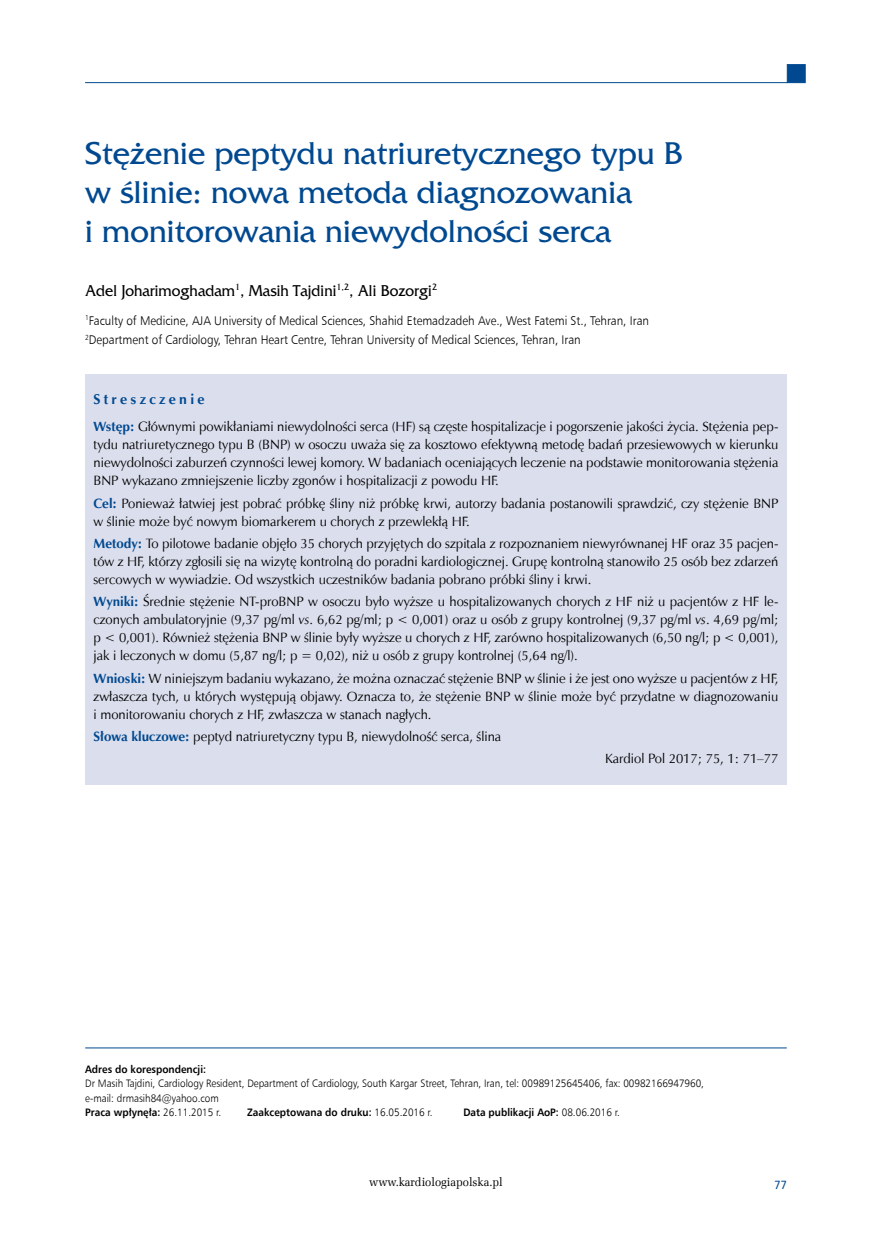
<style>
.page{position:relative;width:872px;height:1234px;background:#fff}
.page>*{position:absolute;margin:0;border:0;box-sizing:border-box;transform-origin:0 0}
._01_Tytul_pierwszy{font:33px/39px "France";color:#004990}
._03_Autor{font:16.5px "France";color:#000;scale:.94 1}
._13_Streszczenie_sro{font:700 14.25px "Zapf Humnst EU";letter-spacing:.23em;color:#004990}
._12_Streszczenie_pol{font:13.5px/18px "Zapf Humnst EU";color:#000;text-align:justify}
._11_Streszczenie_slo{font:13.5px "Zapf Humnst EU";color:#000}
._14_Streszczenie_Kar{font:13.5px "Zapf Humnst EU";color:#000}
._04_Praca{font:12.6px "Humnst 777 Lt EU";color:#000;scale:.93 1}
.t1{font:12px "Zapf Ellipt EU";color:#000;scale:.95 1}
.t2{font:12px "Humnst 777 EU";color:#004990;scale:.9 1}
._05_Adres_do_korespo{font:10.8px/14.2px "Humnst 777 Lt EU";color:#000;scale:.92 1}
._05_Adres_do_korespo-2{font:700 10.8px "Humnst 777 EU";color:#000;scale:.92 1}
.s1{font-weight:700;color:#004990}
.s2{font-style:italic}
.s3{font-family:"Humnst 777 EU";font-weight:700}
.s4{font-family:"Humnst 777 Lt EU";font-weight:400}
</style>
<div class="page">
<hr style="left:85px;top:82px;width:702px;height:1px;background:#004990">
<div style="left:787px;top:64px;width:18px;height:19px;background:#004990;border:1px solid #004990"></div>
<div style="left:85px;top:374px;width:702px;height:410px;background:#dbdeed"></div>
<hr style="left:85px;top:1047px;width:701px;height:1px;background:#004990">
<p class="_01_Tytul_pierwszy" style="left:85px;top:134px;width:599px">Stężenie peptydu natriuretycznego typu B w ślinie: nowa metoda diagnozowania<br>i monitorowania niewydolności serca</p>
<p class="_03_Autor" style="left:85px;top:281px;width:376px">Adel Joharimoghadam<sup>1</sup>, Masih Tajdini<sup>1,2</sup>, Ali Bozorgi<sup>2</sup></p>
<p class="_04_Praca" style="left:85px;top:312px;width:608px"><sup>1</sup>Faculty of Medicine, AJA University of Medical Sciences, Shahid Etemadzadeh Ave., West Fatemi St., Tehran, Iran</p>
<p class="_04_Praca" style="left:85px;top:331px;width:534px"><sup>2</sup>Department of Cardiology, Tehran Heart Centre, Tehran University of Medical Sciences, Tehran, Iran</p>
<p class="_13_Streszczenie_sro" style="left:94px;top:390px;width:112px">Streszczenie</p>
<p class="_12_Streszczenie_pol" style="left:94px;top:417px;width:686px"><span class="s1">Wstęp:</span> Głównymi powikłaniami niewydolności serca (HF) są częste hospitalizacje i pogorszenie jakości życia. Stężenia pep&shy;tydu natriuretycznego typu B (BNP) w osoczu uważa się za kosztowo efektywną metodę badań przesiewowych w kierunku niewydolności zaburzeń czynności lewej komory. W badaniach oceniających leczenie na podstawie monitorowania stężenia BNP wykazano zmniejszenie liczby zgonów i hospitalizacji z powodu HF.</p>
<p class="_12_Streszczenie_pol" style="left:94px;top:494px;width:686px"><span class="s1">Cel:</span> Ponieważ łatwiej jest pobrać próbkę śliny niż próbkę krwi, autorzy badania postanowili sprawdzić, czy stężenie BNP w ślinie może być nowym biomarkerem u chorych z przewlekłą HF.</p>
<p class="_12_Streszczenie_pol" style="left:94px;top:534px;width:686px"><span class="s1">Metody:</span> To pilotowe badanie objęło 35 chorych przyjętych do szpitala z rozpoznaniem niewyrównanej HF oraz 35 pacjen&shy;tów z HF, którzy zgłosili się na wizytę kontrolną do poradni kardiologicznej. Grupę kontrolną stanowiło 25 osób bez zdarzeń sercowych w wywiadzie. Od wszystkich uczestników badania pobrano próbki śliny i krwi.</p>
<p class="_12_Streszczenie_pol" style="left:94px;top:592px;width:686px"><span class="s1">Wyniki:</span> Średnie stężenie NT-proBNP w osoczu było wyższe u hospitalizowanych chorych z HF niż u pacjentów z HF le&shy;czonych ambulatoryjnie (9,37 pg/ml <span class="s2">vs</span>. 6,62 pg/ml; p &lt; 0,001) oraz u osób z grupy kontrolnej (9,37 pg/ml <span class="s2">vs</span>. 4,69 pg/ml; p &lt; 0,001). Również stężenia BNP w ślinie były wyższe u chorych z HF, zarówno hospitalizowanych (6,50 ng/l; p &lt; 0,001), jak i leczonych w domu (5,87 ng/l; p = 0,02), niż u osób z grupy kontrolnej (5,64 ng/l).</p>
<p class="_12_Streszczenie_pol" style="left:94px;top:669px;width:686px"><span class="s1">Wnioski:</span> W niniejszym badaniu wykazano, że można oznaczać stężenie BNP w ślinie i że jest ono wyższe u pacjentów z HF, zwłaszcza tych, u których występują objawy. Oznacza to, że stężenie BNP w ślinie może być przydatne w diagnozowaniu i monitorowaniu chorych z HF, zwłaszcza w stanach nagłych.</p>
<p class="_11_Streszczenie_slo" style="left:94px;top:727px;width:409px"><span class="s1">Słowa kluczowe:</span> peptyd natriuretyczny typu B, niewydolność serca, ślina</p>
<p class="_14_Streszczenie_Kar" style="left:605px;top:750px;width:175px">Kardiol Pol 2017; 75, 1: 71–77</p>
<p class="_05_Adres_do_korespo" style="left:85px;top:1061px;width:674px"><span class="s3">Adres do korespondencji:<br></span>Dr Masih Tajdini, Cardiology Resident, Department of Cardiology, South Kargar Street, Tehran, Iran, tel: 00989125645406, fax: 00982166947960, e-mail: drmasih84@yahoo.com</p>
<p class="_05_Adres_do_korespo-2" style="left:85px;top:1104px;width:149px">Praca wpłynęła: <span class="s4">26.11.2015 r.</span></p>
<p class="_05_Adres_do_korespo-2" style="left:247px;top:1104px;width:203px">Zaakceptowana do druku: <span class="s4">16.05.2016 r.</span></p>
<p class="_05_Adres_do_korespo-2" style="left:463px;top:1104px;width:172px">Data publikacji AoP: <span class="s4">08.06.2016 r.</span></p>
<p class="t1" style="left:369px;top:1173px;width:142px">www.kardiologiapolska.pl</p>
<p class="t2" style="left:774px;top:1176px;width:15px">77</p>
</div>
